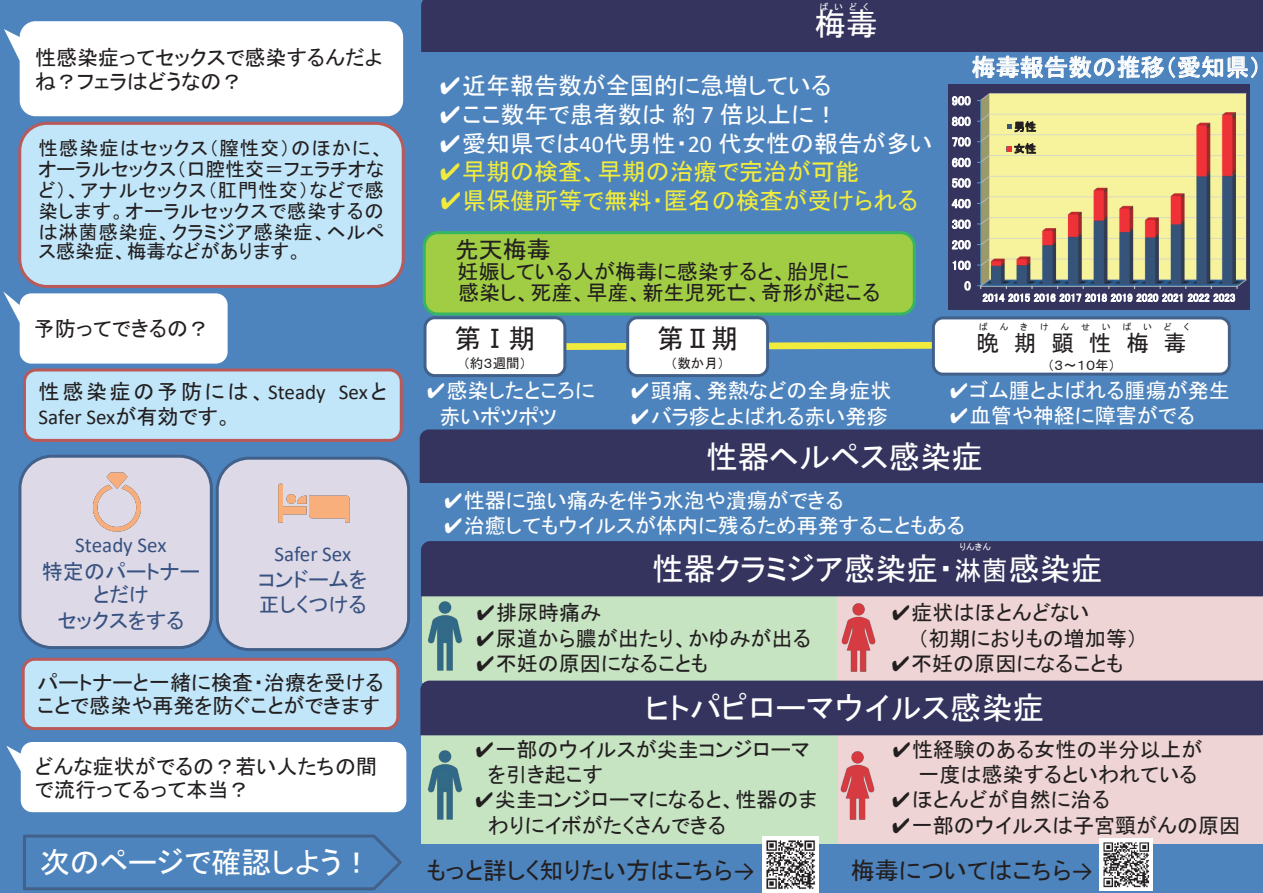
<style>
.page{position:relative;width:1263px;height:893px;background:#fff}
.page>*{position:absolute;margin:0;border:0;box-sizing:border-box;transform-origin:0 0}
.t1{font:31.5px "MS P Gothic";color:#fff}
.t2{font:30px "MS P Gothic";color:#fff}
.t3{font:27px "MS P Gothic";color:#231f20}
.t4{font:25.5px "Calibri";color:#fff}
.t5{font:24px "MS P Gothic";color:#fff}
.t6{font:24px "MS P Gothic";color:#f0eb3d}
.t7{font:24px "MS P Gothic";color:#231f20}
.t8{font:22.5px "MS P Gothic";color:#231f20}
.t9{font:21.15px "MS P Gothic";color:#231f20}
.t10{font:21px/25.5px "MS P Gothic";color:#231f20}
.t11{font:21px/25.2px "MS P Gothic";color:#fff}
.t12{font:21px/24.5px "MS P Gothic";color:#375280;text-align:center}
.t13{font:21px "Calibri";letter-spacing:-.005em;color:#231f20}
.t14{font:21px "Calibri";color:#375280}
.t15{font:21px "MS P Gothic";letter-spacing:.125em;color:#231f20}
.t16{font:19.5px/20.9px "MS P Gothic";letter-spacing:.025em;color:#231f20;text-align:justify}
.t17{font:13.5px "MS P Gothic";color:#231f20}
.t18{font:12.6px "MS P Gothic";letter-spacing:.005em;color:#fff}
.t19{font:11.1px "MS P Gothic";color:#fff}
.t20{font:11.1px/21.9px "MS P Gothic";color:#231f20}
.t21{font:9px "MS P Gothic";color:#231f20}
.t22{font:9px "MS P Gothic";color:#fff}
.s1{font-family:"Calibri"}
.s2{font-family:"MS P Gothic"}
.s3{font-family:"MS Gothic"}
.s4{font-size:27px}
</style>
<div class="page">
<div style="left:0;top:0;width:426px;height:893px;background:#4e84bd"></div>
<div style="left:414px;top:13px;width:430px;height:880px;background:#4e84bd"></div>
<div style="left:842px;top:0;width:421px;height:893px;background:#4e84bd"></div>
<div style="left:4px;top:21px;width:399px;height:95px;background:#fff"></div>
<div style="left:18px;top:122px;width:387px;height:166px;background:#c1e6f9;border:3px solid #ba595a;border-radius:27px"></div>
<div style="left:6px;top:742px;width:400px;height:70px;background:#fff"></div>
<div style="left:23px;top:368px;width:380px;height:74px;background:#c1e6f9;border:3px solid #ba595a;border-radius:12px"></div>
<svg style="left:3px;top:291px;width:225px;height:73px;background:#ebf1f7"></svg>
<div style="left:18px;top:455px;width:195px;height:194px;background:#ded9e7;border:3px solid #42618a;border-radius:32px"></div>
<div style="left:216px;top:457px;width:194px;height:194px;background:#ded9e7;border:3px solid #42618a;border-radius:32px"></div>
<img style="left:278px;top:483px;width:72px;height:40px">
<img style="left:93px;top:472px;width:48px;height:60px">
<svg style="left:23px;top:834px;width:379px;height:57px"></svg>
<div style="left:420px;top:429px;width:843px;height:54px;background:#35345f"></div>
<div style="left:422px;top:583px;width:417px;height:100px;background:#c6e3c2"></div>
<img style="left:409px;top:600px;width:54px;height:71px">
<div style="left:837px;top:583px;width:426px;height:100px;background:#eed4d4"></div>
<div style="left:421px;top:719px;width:437px;height:125px;background:#c6e3c2"></div>
<div style="left:838px;top:719px;width:425px;height:125px;background:#eed4d4"></div>
<img style="left:840px;top:751px;width:35px;height:69px">
<img style="left:427px;top:750px;width:36px;height:70px">
<img style="left:841px;top:603px;width:35px;height:69px">
<svg style="left:566px;top:338px;width:366px;height:15px"></svg>
<div style="left:423px;top:316px;width:143px;height:61px;background:#fff;border:3px solid #42618a;border-radius:10px"></div>
<div style="left:626px;top:316px;width:143px;height:61px;background:#fff;border:3px solid #42618a;border-radius:10px"></div>
<div style="left:932px;top:316px;width:299px;height:60px;background:#fff;border:3px solid #42618a;border-radius:9px"></div>
<div style="left:423px;top:231px;width:493px;height:84px;background:#a1cd44;border:3px solid #37b662;border-radius:14px"></div>
<div style="left:421px;top:541px;width:842px;height:55px;background:#35345f"></div>
<div style="left:420px;top:681px;width:843px;height:54px;background:#35345f"></div>
<div style="left:22px;top:658px;width:377px;height:72px;background:#c1e6f9;border:3px solid #ba595a;border-radius:12px"></div>
<img style="left:1100px;top:838px;width:52px;height:52px">
<img style="left:763px;top:837px;width:55px;height:55px">
<div style="left:948px;top:85px;width:302px;height:225px;background:#35345f"></div>
<img style="left:979px;top:93px;width:268px;height:194px">
<svg style="left:1007px;top:124px;width:5px;height:5px"></svg>
<svg style="left:1007px;top:146px;width:5px;height:5px"></svg>
<div style="left:421px;top:0;width:842px;height:52px;background:#35345f"></div>
<p class="t10" style="left:35px;top:46px;width:349px;line-height:23.5px">性感染症ってセックスで感染するんだよね？フェラはどうなの?</p>
<p class="t16" style="left:38px;top:137px;width:347px">性感染症はセックス（膣性交）のほかに、オーラルセックス（口腔性交＝フェラチオなど）、アナルセックス（肛門性交）などで感染します。オーラルセックスで感染するのは淋菌感染症、クラミジア感染症、ヘルペス感染症、梅毒などがあります。</p>
<p class="t10" style="left:34px;top:316px;width:177px">予防ってできるの?</p>
<p class="t15" style="left:39px;top:381px;width:288px">性感染症の予防には、<span class="s1">Steady</span></p>
<p class="t13" style="left:39px;top:403px;width:195px">Safer Sex<span class="s2">が有効です。</span></p>
<p class="t13" style="left:339px;top:377px;width:49px">Sex<span class="s2">と</span></p>
<p class="t14" style="left:75px;top:530px;width:93px">Steady Sex</p>
<p class="t12" style="left:42px;top:559px;width:160px">特定のパートナーとだけ<br>セックスをする</p>
<p class="t14" style="left:274px;top:539px;width:78px">Safer Sex</p>
<p class="t12" style="left:259px;top:566px;width:110px;line-height:25.2px;text-align:left">コンドームを正しくつける</p>
<p class="t9" style="left:37px;top:671px;width:348px">パートナーと一緒に検査・治療を受ける</p>
<p class="t10" style="left:37px;top:693px;width:344px">ことで感染や再発を防ぐことができます</p>
<p class="t10" style="left:35px;top:754px;width:344px;line-height:23.5px">どんな症状がでるの？若い人たちの間で流行ってるって本当?</p>
<h2 class="t2" style="left:40px;top:847px;width:333px">次のページで確認しよう!</h2>
<p class="t22" style="left:820px;top:3px;width:10px">ば</p>
<p class="t22" style="left:849px;top:3px;width:9px">ど</p>
<p class="t22" style="left:863px;top:3px;width:7px">く</p>
<p class="t22" style="left:834px;top:3px;width:10px">い</p>
<h1 class="t1" style="left:814px;top:8px;width:64px">梅毒</h1>
<p class="t5" style="left:438px;top:73px;width:395px">✔近年報告数が全国的に急増している</p>
<p class="t5" style="left:438px;top:102px;width:401px">✔ここ数年で患者数は約<span class="s1">10</span>倍以上に!</p>
<p class="t5" style="left:438px;top:131px;width:496px">✔愛知県では<span class="s1">40</span>代男性・<span class="s1">20</span> 代女性の報告が多い</p>
<p class="t6" style="left:438px;top:160px;width:422px">✔早期の検査、早期の治療で完治が可能</p>
<p class="t6" style="left:439px;top:188px;width:481px">✔県保健所等で無料・匿名の検査が受けられる</p>
<p class="t4" style="left:701px;top:98px;width:14px">7</p>
<p class="t7" style="left:455px;top:237px;width:97px">先天梅毒</p>
<p class="t10" style="left:457px;top:261px;width:424px;line-height:20.9px">妊娠している人が梅毒に感染すると、胎児に<br>感染し、死産、早産、新生児死亡、奇形が起こる</p>
<p class="t3" style="left:454px;top:325px;width:82px">第<span class="s3">Ⅰ</span>期</p>
<p class="t17" style="left:463px;top:356px;width:65px">約（ ３週間(</p>
<p class="t3" style="left:657px;top:325px;width:82px">第<span class="s3">Ⅱ</span>期</p>
<p class="t17" style="left:671px;top:356px;width:56px">（数か月(</p>
<p class="t11" style="left:439px;top:378px;width:157px;text-indent:-14px">✔感染したところに赤いポツポツ</p>
<p class="t11" style="left:630px;top:378px;width:263px">✔頭痛、発熱などの全身症状</p>
<p class="t11" style="left:630px;top:403px;width:260px">✔バラ疹とよばれる赤い発疹</p>
<p class="t5" style="left:971px;top:55px;width:291px">梅毒報告数の推移（愛知県(</p>
<p class="t18" style="left:952px;top:94px;width:20px">900</p>
<p class="t18" style="left:952px;top:115px;width:20px">800</p>
<p class="t18" style="left:952px;top:135px;width:20px">700</p>
<p class="t18" style="left:952px;top:156px;width:20px">600</p>
<p class="t18" style="left:952px;top:177px;width:20px">500</p>
<p class="t18" style="left:952px;top:197px;width:20px">400</p>
<p class="t18" style="left:952px;top:218px;width:20px">300</p>
<p class="t18" style="left:952px;top:238px;width:20px">200</p>
<p class="t18" style="left:952px;top:259px;width:20px">100</p>
<p class="t18" style="left:964px;top:279px;width:8px">0</p>
<p class="t20" style="left:1014px;top:116px;width:24px">男性女性</p>
<p class="t19" style="left:982px;top:292px;width:254px">2014 2015 2016 2017 2018 2019 2020 2021 2022 2023</p>
<p class="t21" style="left:979px;top:322px;width:10px">ば</p>
<p class="t21" style="left:1020px;top:322px;width:9px">き</p>
<p class="t21" style="left:1000px;top:322px;width:10px">ん</p>
<p class="t21" style="left:1060px;top:322px;width:10px">ん</p>
<p class="t21" style="left:1040px;top:322px;width:10px">け</p>
<p class="t8" style="left:976px;top:332px;width:24px">晩</p>
<p class="t8" style="left:1014px;top:332px;width:24px">期</p>
<p class="t8" style="left:1051px;top:332px;width:24px">顕</p>
<p class="t21" style="left:1081px;top:322px;width:10px">せ</p>
<p class="t21" style="left:1102px;top:322px;width:10px">い</p>
<p class="t8" style="left:1089px;top:332px;width:24px">性</p>
<p class="t21" style="left:1122px;top:322px;width:10px">ば</p>
<p class="t21" style="left:1143px;top:322px;width:10px">い</p>
<p class="t8" style="left:1126px;top:332px;width:24px">梅</p>
<p class="t21" style="left:1164px;top:322px;width:9px">ど</p>
<p class="t21" style="left:1184px;top:322px;width:7px">く</p>
<p class="t8" style="left:1164px;top:332px;width:24px">毒</p>
<p class="t17" style="left:1047px;top:358px;width:70px">３（ ～１０年(</p>
<p class="t11" style="left:948px;top:377px;width:283px">✔ゴム腫とよばれる腫瘍が発生</p>
<p class="t11" style="left:948px;top:403px;width:248px">✔血管や神経に障害がでる</p>
<h1 class="t1" style="left:706px;top:441px;width:278px">性器ヘルペス感染症</h1>
<p class="t11" style="left:443px;top:488px;width:402px">✔性器に強い痛みを伴う水泡や潰瘍ができる</p>
<p class="t11" style="left:443px;top:513px;width:524px">✔治癒してもウイルスが体内に残るため再発することもある</p>
<p class="t22" style="left:959px;top:542px;width:33px">りんきん</p>
<h1 class="t1" style="left:652px;top:553px;width:452px">性器クラミジア感染症・<span class="s4">淋菌</span>感染症</h1>
<p class="t10" style="left:475px;top:600px;width:128px">✔排尿時痛み</p>
<p class="t10" style="left:475px;top:626px;width:338px">✔尿道から膿が出たり、かゆみが出る</p>
<p class="t10" style="left:475px;top:651px;width:235px">✔不妊の原因になることも</p>
<p class="t10" style="left:918px;top:600px;width:221px;text-indent:-27px">✔症状はほとんどない<br>（初期におりもの増加等(</p>
<p class="t10" style="left:890px;top:651px;width:235px">✔不妊の原因になることも</p>
<h1 class="t1" style="left:645px;top:692px;width:400px">ヒトパピローマウイルス感染症</h1>
<p class="t10" style="left:488px;top:736px;width:323px;text-indent:-14px">✔一部のウイルスが尖圭コンジローマを引き起こす</p>
<p class="t10" style="left:488px;top:787px;width:331px;text-indent:-14px">✔尖圭コンジローマになると、性器のまわりにイボがたくさんできる</p>
<p class="t7" style="left:426px;top:858px;width:330px">もっと詳しく知りたい方はこちら<span class="s1">→</span></p>
<p class="t10" style="left:891px;top:736px;width:313px;text-align:right">✔性経験のある女性の半分以上が一度は感染するといわれている</p>
<p class="t10" style="left:891px;top:787px;width:221px">✔ほとんどが自然に治る</p>
<p class="t10" style="left:891px;top:812px;width:351px">✔一部のウイルスは子宮頸がんの原因</p>
<p class="t7" style="left:851px;top:858px;width:244px">梅毒についてはこちら<span class="s1">→</span></p>
</div>
